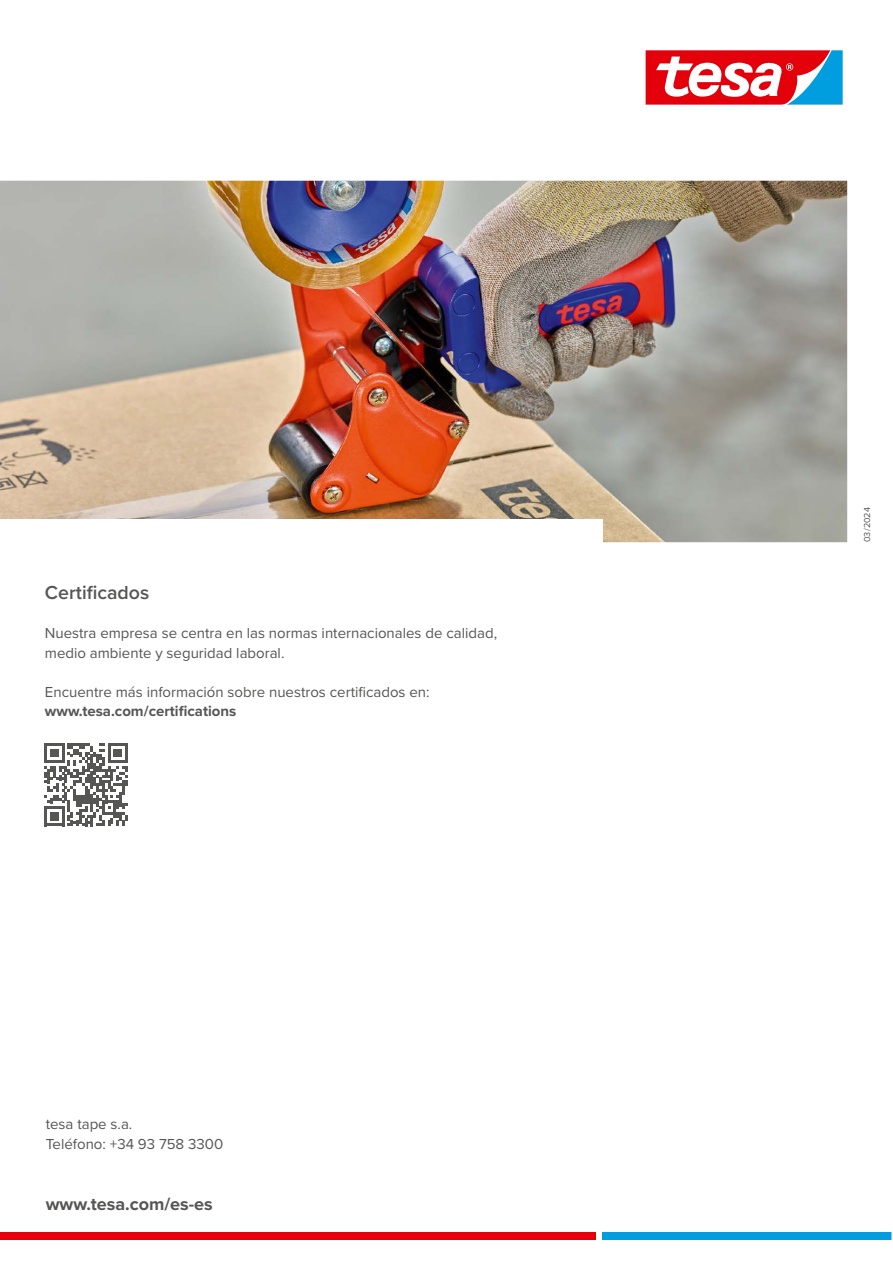
<style>
.page{position:relative;width:893px;height:1263px;background:#fff}
.page>*{position:absolute;margin:0;border:0;box-sizing:border-box;transform-origin:0 0}
.t1{font:600 19.5px "Proxima Nova";color:#565655}
.t2{font:700 18px "Proxima Nova";color:#565655}
.t3{font:15px/19.5px "Proxima Nova";color:#565655}
.t4{font:700 15px "Proxima Nova";color:#565655}
.t5{font:9px "Proxima Nova";letter-spacing:.005em;color:#565655}
</style>
<div class="page">
<img style="left:0;top:181px;width:847px;height:361px">
<div style="left:0;top:519px;width:603px;height:23px;background:#fff"></div>
<svg style="left:44px;top:743px;width:84px;height:83px"></svg>
<hr style="left:892px;top:0;width:1px;height:1083px;background:#f0f0f0">
<svg style="left:645px;top:50px;width:198px;height:55px"></svg>
<div style="left:0;top:1232px;width:595px;height:8px;background:#e3000b"></div>
<div style="left:603px;top:1232px;width:290px;height:8px;background:#009ddf"></div>
<svg style="left:891px;top:1232px;width:2px;height:8px"></svg>
<h1 class="t1" style="left:45px;top:578px;width:106px">Certificados</h1>
<p class="t3" style="left:45px;top:623px;width:454px">Nuestra empresa se centra en las normas internacionales de calidad, medio ambiente y seguridad laboral.</p>
<p class="t3" style="left:45px;top:681px;width:386px">Encuentre más información sobre nuestros certificados en:</p>
<p class="t4" style="left:45px;top:700px;width:193px">www.tesa.com/certifications</p>
<p class="t3" style="left:46px;top:1114px;width:179px">tesa tape s.a.<br>Teléfono: +34 93 758 3300</p>
<p class="t2" style="left:46px;top:1190px;width:168px">www.tesa.com/es-es</p>
<p class="t5" style="left:860px;top:542px;width:36px;rotate:-90deg">03/2024</p>
</div>
